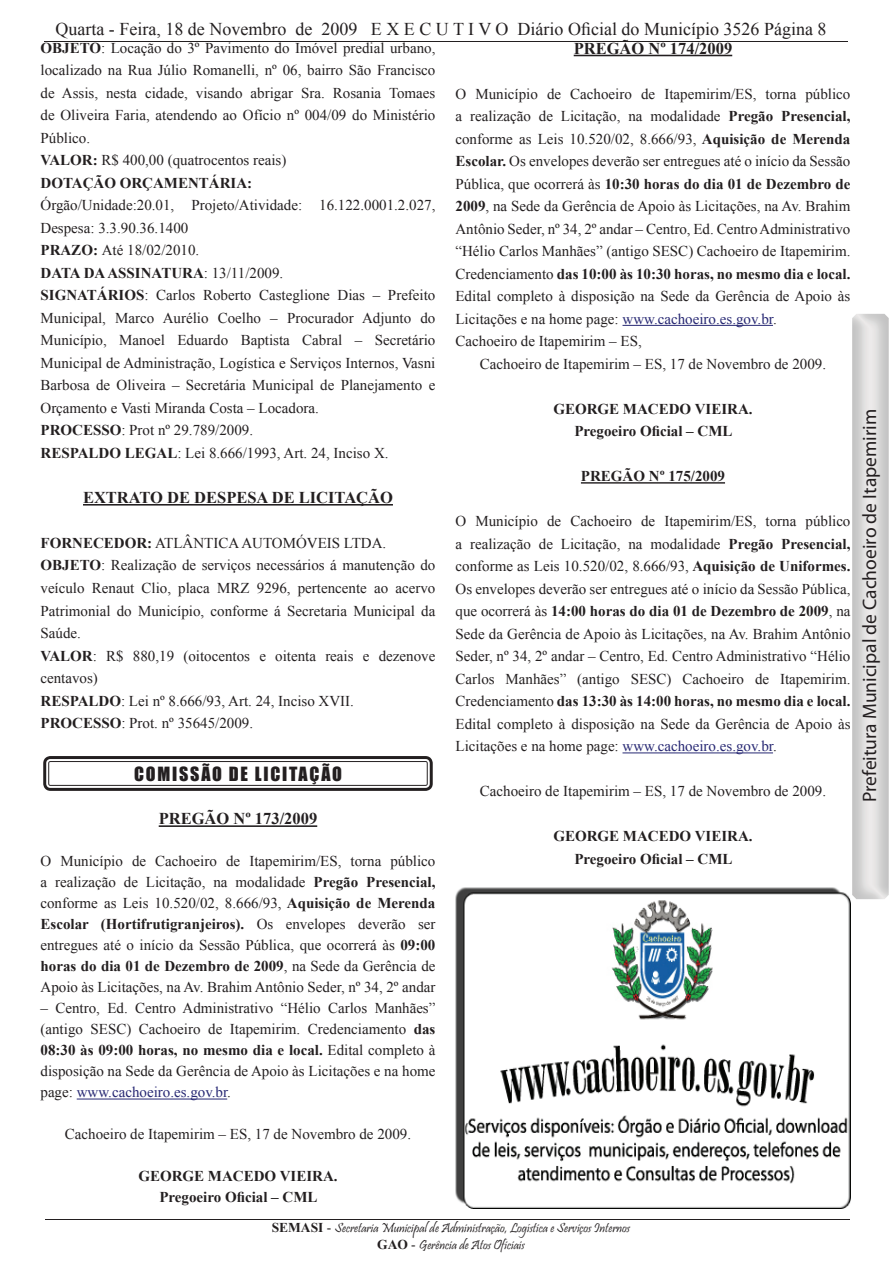
<style>
.page{position:relative;width:893px;height:1263px;background:#fff}
.page>*{position:absolute;margin:0;border:0;box-sizing:border-box;transform-origin:0 0}
.t1{font:19.5px "Myriad Pro";color:#231f20}
.t2{font:18px "Times New Roman";color:#231f20}
.t3{font:18px "Impact";letter-spacing:.1em;color:#231f20}
.t4{font:700 16.5px "Times New Roman";color:#231f20}
.t5{font:15px/22.5px "Times New Roman";color:#231f20}
.t6{font:700 15px/22.5px "Times New Roman";color:#231f20;text-align:center}
.t7{font:13.5px/16.2px "Pristina";color:#231f20;text-align:center}
.s1{font-weight:700}
.s2{font-weight:400}
.s3{color:#272873}
.s4{font-family:"Times New Roman";font-weight:700}
.s5{font-family:"Times New Roman"}
</style>
<div class="page">
<img style="left:852px;top:314px;width:37px;height:585px">
<img style="left:44px;top:41px;width:804px;height:1px">
<img style="left:46px;top:1219px;width:803px;height:1px">
<hr style="left:83px;top:504px;width:310px;height:2px;background:#231f20">
<hr style="left:159px;top:825px;width:158px;height:2px;background:#231f20">
<hr style="left:77px;top:1099px;width:150px;height:1px;background:#272873">
<img style="left:43px;top:756px;width:390px;height:35px">
<img style="left:48px;top:761px;width:380px;height:25px">
<hr style="left:574px;top:55px;width:158px;height:1px;background:#231f20">
<hr style="left:622px;top:325px;width:151px;height:1px;background:#272873">
<hr style="left:581px;top:482px;width:144px;height:2px;background:#231f20">
<hr style="left:622px;top:752px;width:151px;height:1px;background:#272873">
<img style="left:455px;top:888px;width:395px;height:321px">
<p class="t2" style="left:55px;top:17px;width:773px">Quarta - Feira, 18 de Novembro de 2009 E X E C U T I V O Diário Oficial do Município 3526 Página 8</p>
<p class="t4" style="left:574px;top:37px;width:160px">PREGÃO Nº 174/2009</p>
<p class="t5" style="left:455px;top:82px;width:396px">O Município de Cachoeiro de Itapemirim/ES, torna público</p>
<p class="t5" style="left:455px;top:105px;width:396px">a realização de Licitação, na modalidade <span class="s1">Pregão Presencial,</span></p>
<p class="t5" style="left:455px;top:127px;width:396px">conforme as Leis 10.520/02, 8.666/93, <span class="s1">Aquisição de Merenda</span></p>
<p class="t5" style="left:455px;top:150px;width:396px"><span class="s1">Escolar.</span> Os envelopes deverão ser entregues até o início da Sessão</p>
<p class="t6" style="left:455px;top:172px;width:396px"><span class="s2">Pública, que ocorrerá às</span> 10:30 horas do dia 01 de Dezembro de</p>
<p class="t5" style="left:455px;top:195px;width:396px"><span class="s1">2009</span>, na Sede da Gerência de Apoio às Licitações, na Av. Brahim</p>
<p class="t5" style="left:455px;top:217px;width:396px">Antônio Seder, nº 34, 2º andar – Centro, Ed. Centro Administrativo</p>
<p class="t5" style="left:455px;top:240px;width:396px">“Hélio Carlos Manhães” (antigo SESC) Cachoeiro de Itapemirim.</p>
<p class="t6" style="left:455px;top:262px;width:396px"><span class="s2">Credenciamento</span> das 10:00 às 10:30 horas, no mesmo dia e local.</p>
<p class="t5" style="left:455px;top:285px;width:396px">Edital completo à disposição na Sede da Gerência de Apoio às</p>
<p class="t5" style="left:455px;top:307px;width:323px">Licitações e na home page: <span class="s3">www.cachoeiro.es.gov.br</span>.</p>
<p class="t5" style="left:455px;top:330px;width:188px">Cachoeiro de Itapemirim – ES,</p>
<p class="t5" style="left:480px;top:352px;width:348px">Cachoeiro de Itapemirim – ES, 17 de Novembro de 2009.</p>
<p class="t6" style="left:553px;top:397px;width:201px">GEORGE MACEDO VIEIRA.<br>Pregoeiro Oficial – CML</p>
<p class="t6" style="left:581px;top:465px;width:146px">PREGÃO Nº 175/2009</p>
<p class="t5" style="left:455px;top:510px;width:396px;text-align:justify">O Município de Cachoeiro de Itapemirim/ES, torna público a realização de Licitação, na modalidade <span class="s1">Pregão Presencial, </span>conforme as Leis 10.520/02, 8.666/93, <span class="s1">Aquisição de Uniformes.<br></span>Os envelopes deverão ser entregues até o início da Sessão Pública, que ocorrerá às <span class="s1">14:00 horas do dia 01 de Dezembro de 2009</span>, na Sede da Gerência de Apoio às Licitações, na Av. Brahim Antônio Seder, nº 34, 2º andar – Centro, Ed. Centro Administrativo “Hélio Carlos Manhães” (antigo SESC) Cachoeiro de Itapemirim.<br>Credenciamento <span class="s1">das 13:30 às 14:00 horas, no mesmo dia e local.<br></span>Edital completo à disposição na Sede da Gerência de Apoio às Licitações e na home page: <span class="s3">www.cachoeiro.es.gov.br</span>.</p>
<p class="t5" style="left:480px;top:780px;width:348px">Cachoeiro de Itapemirim – ES, 17 de Novembro de 2009.</p>
<p class="t6" style="left:553px;top:825px;width:201px">GEORGE MACEDO VIEIRA.<br>Pregoeiro Oficial – CML</p>
<p class="t5" style="left:40px;top:36px;width:396px"><span class="s1">OBJETO</span>: Locação do 3º Pavimento do Imóvel predial urbano, localizado na Rua Júlio Romanelli, nº 06, bairro São Francisco de Assis, nesta cidade, visando abrigar Sra. Rosania Tomaes de Oliveira Faria, atendendo ao Ofício nº 004/09 do Ministério Público.<br><span class="s1">VALOR:</span> R$ 400,00 (quatrocentos reais)<br><span class="s1">DOTAÇÃO ORÇAMENTÁRIA:</span></p>
<p class="t5" style="left:40px;top:194px;width:396px">Órgão/Unidade:20.01, Projeto/Atividade: 16.122.0001.2.027, Despesa: 3.3.90.36.1400<br><span class="s1">PRAZO:</span> Até 18/02/2010.<br><span class="s1">DATA DA ASSINATURA</span>: 13/11/2009.<br><span class="s1">SIGNATÁRIOS</span>: Carlos Roberto Casteglione Dias – Prefeito Municipal, Marco Aurélio Coelho – Procurador Adjunto do Município, Manoel Eduardo Baptista Cabral – Secretário Municipal de Administração, Logística e Serviços Internos, Vasni Barbosa de Oliveira – Secretária Municipal de Planejamento e Orçamento e Vasti Miranda Costa – Locadora.<br><span class="s1">PROCESSO</span>: Prot nº 29.789/2009.<br><span class="s1">RESPALDO LEGAL</span>: Lei 8.666/1993, Art. 24, Inciso X.</p>
<p class="t4" style="left:83px;top:486px;width:311px">EXTRATO DE DESPESA DE LICITAÇÃO</p>
<p class="t5" style="left:40px;top:531px;width:396px"><span class="s1">FORNECEDOR:</span> ATLÂNTICA AUTOMÓVEIS LTDA.<br><span class="s1">OBJETO</span>: Realização de serviços necessários á manutenção do veículo Renaut Clio, placa MRZ 9296, pertencente ao acervo Patrimonial do Município, conforme á Secretaria Municipal da Saúde.<br><span class="s1">VALOR</span>: R$ 880,19 (oitocentos e oitenta reais e dezenove centavos)<br><span class="s1">RESPALDO</span>: Lei nº 8.666/93, Art. 24, Inciso XVII.<br><span class="s1">PROCESSO</span>: Prot. nº 35645/2009.</p>
<p class="t3" style="left:134px;top:760px;width:210px">COMISSÃO DE LICITAÇÃO</p>
<p class="t4" style="left:159px;top:807px;width:160px">PREGÃO Nº 173/2009</p>
<p class="t5" style="left:40px;top:851px;width:396px;line-height:21px;text-align:justify">O Município de Cachoeiro de Itapemirim/ES, torna público a realização de Licitação, na modalidade <span class="s1">Pregão Presencial, </span>conforme as Leis 10.520/02, 8.666/93, <span class="s1">Aquisição de Merenda Escolar (Hortifrutigranjeiros).</span> Os envelopes deverão ser entregues até o início da Sessão Pública, que ocorrerá às <span class="s1">09:00 horas do dia 01 de Dezembro de 2009</span>, na Sede da Gerência de Apoio às Licitações, na Av. Brahim Antônio Seder, nº 34, 2º andar</p>
<p class="t5" style="left:40px;top:998px;width:396px;line-height:21px;text-align:justify">– Centro, Ed. Centro Administrativo “Hélio Carlos Manhães” (antigo SESC) Cachoeiro de Itapemirim. Credenciamento <span class="s1">das 08:30 às 09:00 horas, no mesmo dia e local.</span> Edital completo à disposição na Sede da Gerência de Apoio às Licitações e na home page: <span class="s3">www.cachoeiro.es.gov.br</span>.</p>
<p class="t5" style="left:65px;top:1123px;width:348px">Cachoeiro de Itapemirim – ES, 17 de Novembro de 2009.</p>
<p class="t6" style="left:138px;top:1165px;width:201px;line-height:21px">GEORGE MACEDO VIEIRA.<br>Pregoeiro Oficial – CML</p>
<p class="t7" style="left:272px;top:1221px;width:360px"><span class="s4">SEMASI</span> <span class="s5">-</span> Secretaria Municipal de Administração, Logística e Serviços Internos<br><span class="s4">GAO</span> <span class="s5">-</span> Gerência de Atos Oficiais</p>
<h1 class="t1" style="left:857px;top:802px;width:394px;rotate:-90deg">Prefeitura Municipal de Cachoeiro de Itapemirim</h1>
</div>
